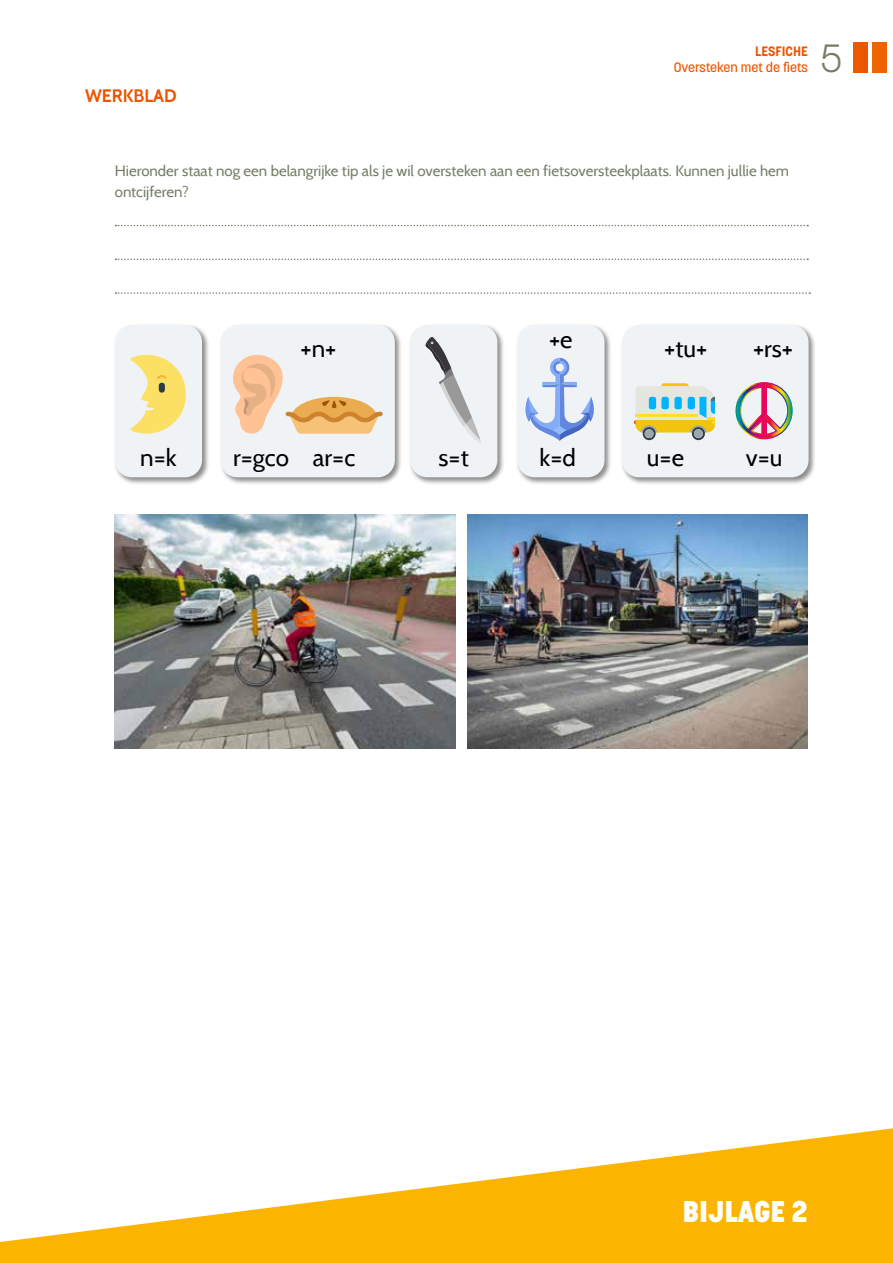
<style>
.page{position:relative;width:893px;height:1263px;background:#fff}
.page>*{position:absolute;margin:0;border:0;box-sizing:border-box;transform-origin:0 0}
.t1{font:300 39px "Korolev";color:#747e67}
.t2{font:800 29.7px "Korolev";color:#fff}
.t3{font:24.15px "Cabin";color:#000}
.t4{font:700 18px "Cabin";color:#ec5400}
.t5{font:15px/21px "Cabin";color:#747e67}
.t6{font:500 13.5px "Korolev";color:#ec5400}
.t7{font:700 13.5px "Korolev";color:#ec5400}
</style>
<div class="page">
<div style="left:854px;top:43px;width:13px;height:29px;background:#ed5700"></div>
<div style="left:873px;top:43px;width:13px;height:29px;background:#ee6400"></div>
<svg style="left:0;top:1128px;width:893px;height:135px;fill:#fbb400"></svg>
<img style="left:115px;top:515px;width:340px;height:233px">
<img style="left:468px;top:515px;width:340px;height:233px">
<svg style="left:116px;top:225px;width:692px;height:1px"></svg>
<svg style="left:116px;top:259px;width:692px;height:1px"></svg>
<svg style="left:116px;top:292px;width:694px;height:2px"></svg>
<div style="left:113px;top:323px;width:97px;height:162px;background:#000;opacity:.45"></div>
<div style="left:115px;top:325px;width:87px;height:152px;background:#f0f3f5;border-radius:17px"></div>
<div style="left:408px;top:323px;width:97px;height:162px;background:#000;opacity:.45"></div>
<div style="left:410px;top:325px;width:87px;height:152px;background:#f0f3f5;border-radius:17px"></div>
<div style="left:516px;top:323px;width:96px;height:162px;background:#000;opacity:.45"></div>
<div style="left:517px;top:325px;width:88px;height:152px;background:#f0f3f5;border-radius:17px"></div>
<div style="left:219px;top:323px;width:183px;height:162px;background:#000;opacity:.45"></div>
<div style="left:220px;top:325px;width:175px;height:152px;background:#f0f3f5;border-radius:17px"></div>
<div style="left:620px;top:323px;width:196px;height:162px;background:#000;opacity:.45"></div>
<div style="left:622px;top:325px;width:187px;height:152px;background:#f0f3f5;border-radius:17px"></div>
<svg style="left:131px;top:355px;width:55px;height:79px"></svg>
<svg style="left:233px;top:355px;width:150px;height:79px"></svg>
<svg style="left:425px;top:337px;width:56px;height:107px"></svg>
<svg style="left:525px;top:358px;width:69px;height:83px"></svg>
<svg style="left:692px;top:427px;width:13px;height:13px"></svg>
<div style="left:694px;top:429px;width:9px;height:9px;background:#9ca6ab;border-radius:50%"></div>
<svg style="left:643px;top:427px;width:13px;height:13px"></svg>
<div style="left:645px;top:429px;width:9px;height:9px;background:#959ea4;border-radius:50%"></div>
<div style="left:645px;top:429px;width:8px;height:9px;background:#9ca6ab;border-radius:50%"></div>
<svg style="left:634px;top:383px;width:81px;height:49px"></svg>
<img style="left:735px;top:382px;width:58px;height:57px">
<p class="t4" style="left:85px;top:85px;width:93px">WERKBLAD</p>
<p class="t7" style="left:755px;top:43px;width:54px">LESFICHE</p>
<p class="t6" style="left:674px;top:59px;width:136px">Oversteken met de fiets</p>
<h1 class="t1" style="left:820px;top:34px;width:24px">5</h1>
<p class="t5" style="left:115px;top:160px;width:676px">Hieronder staat nog een belangrijke tip als je wil oversteken aan een fietsoversteekplaats. Kunnen jullie hem ontcijferen?</p>
<h3 class="t3" style="left:549px;top:325px;width:25px">+e</h3>
<h3 class="t3" style="left:301px;top:333px;width:37px">+n+</h3>
<h3 class="t3" style="left:664px;top:334px;width:45px">+tu+</h3>
<h3 class="t3" style="left:753px;top:333px;width:42px">+rs+</h3>
<h3 class="t3" style="left:140px;top:443px;width:38px">n=k</h3>
<h3 class="t3" style="left:233px;top:443px;width:124px">r=gco ar=c</h3>
<h3 class="t3" style="left:439px;top:443px;width:32px">s=t</h3>
<h3 class="t3" style="left:539px;top:443px;width:38px">k=d</h3>
<h3 class="t3" style="left:647px;top:443px;width:39px">u=e</h3>
<h3 class="t3" style="left:746px;top:443px;width:38px">v=u</h3>
<h2 class="t2" style="left:682px;top:1193px;width:127px">BIJLAGE 2</h2>
</div>
